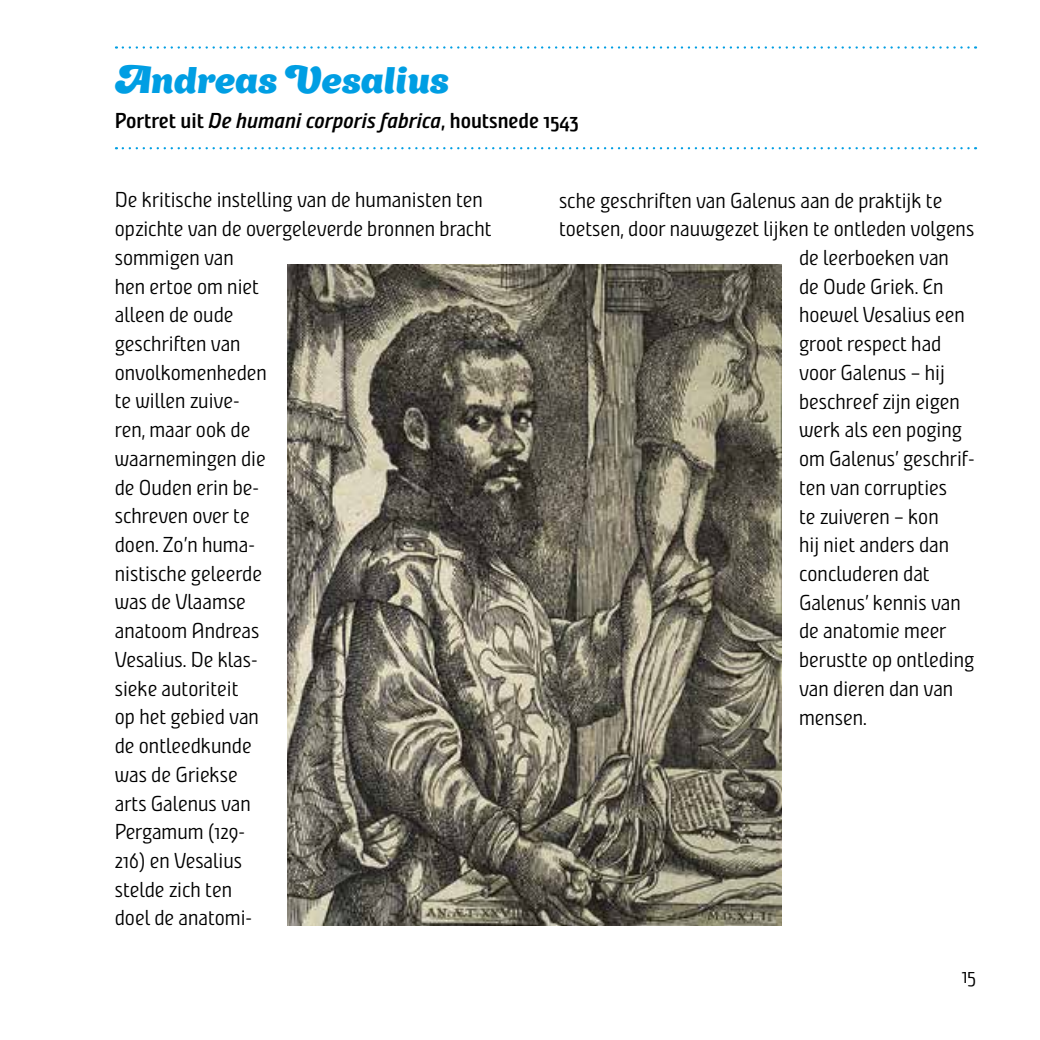
<style>
.page{position:relative;width:1040px;height:1040px;background:#fff}
.page>*{position:absolute;margin:0;border:0;box-sizing:border-box;transform-origin:0 0}
.t1{font:36px "Appetite New";color:#009ee3}
.t2{font:300 22.5px/28.8px "Nordic Narrow Pro";color:#000}
.t3{font:22.5px "Nordic Narrow Pro Sem Bd";color:#000}
.s1{font-style:italic}
</style>
<div class="page">
<svg style="left:123px;top:46px;width:853px;height:3px"></svg>
<svg style="left:123px;top:147px;width:853px;height:2px"></svg>
<img style="left:287px;top:265px;width:494px;height:660px">
<h1 class="t1" style="left:115px;top:54px;width:336px">Andreas Vesalius</h1>
<p class="t3" style="left:115px;top:108px;width:465px">Portret uit <span class="s1">De humani corporis fabrica</span>, houtsnede 1543</p>
<p class="t2" style="left:115px;top:185px;width:378px">De kritische instelling van de humanisten ten opzichte van de overgeleverde bronnen bracht sommigen van<br>hen ertoe om niet<br>alleen de oude<br>geschriften van<br>onvolkomenheden<br>te willen zuive-<br>ren, maar ook de<br>waarnemingen die<br>de Ouden erin be-<br>schreven over te<br>doen. Zo’n huma-<br>nistische geleerde<br>was de Vlaamse<br>anatoom Andreas<br>Vesalius. De klas-<br>sieke autoriteit<br>op het gebied van<br>de ontleedkunde<br>was de Griekse<br>arts Galenus van<br>Pergamum (129-<br>216) en Vesalius<br>stelde zich ten<br>doel de anatomi-</p>
<p class="t2" style="left:559px;top:186px;width:385px">sche geschriften van Galenus aan de praktijk te</p>
<p class="t2" style="left:559px;top:214px;width:417px">toetsen, door nauwgezet lijken te ontleden volgens</p>
<p class="t2" style="left:799px;top:243px;width:151px">de leerboeken van</p>
<p class="t2" style="left:799px;top:272px;width:146px">de Oude Griek. En</p>
<p class="t2" style="left:799px;top:300px;width:167px">hoewel Vesalius een</p>
<p class="t2" style="left:799px;top:329px;width:144px">groot respect had</p>
<p class="t2" style="left:799px;top:358px;width:147px">voor Galenus – hij</p>
<p class="t2" style="left:799px;top:387px;width:162px">beschreef zijn eigen</p>
<p class="t2" style="left:799px;top:415px;width:164px">werk als een poging</p>
<p class="t2" style="left:799px;top:444px;width:177px">om Galenus’ geschrif-</p>
<p class="t2" style="left:799px;top:473px;width:149px">ten van corrupties</p>
<p class="t2" style="left:799px;top:501px;width:141px">te zuiveren – kon</p>
<p class="t2" style="left:799px;top:530px;width:152px">hij niet anders dan</p>
<p class="t2" style="left:799px;top:559px;width:132px">concluderen dat</p>
<p class="t2" style="left:799px;top:588px;width:163px">Galenus’ kennis van</p>
<p class="t2" style="left:799px;top:616px;width:149px">de anatomie meer</p>
<p class="t2" style="left:799px;top:645px;width:177px">berustte op ontleding</p>
<p class="t2" style="left:799px;top:674px;width:156px">van dieren dan van</p>
<p class="t2" style="left:799px;top:702px;width:69px">mensen.</p>
<p class="t2" style="left:961px;top:961px;width:16px">15</p>
</div>
